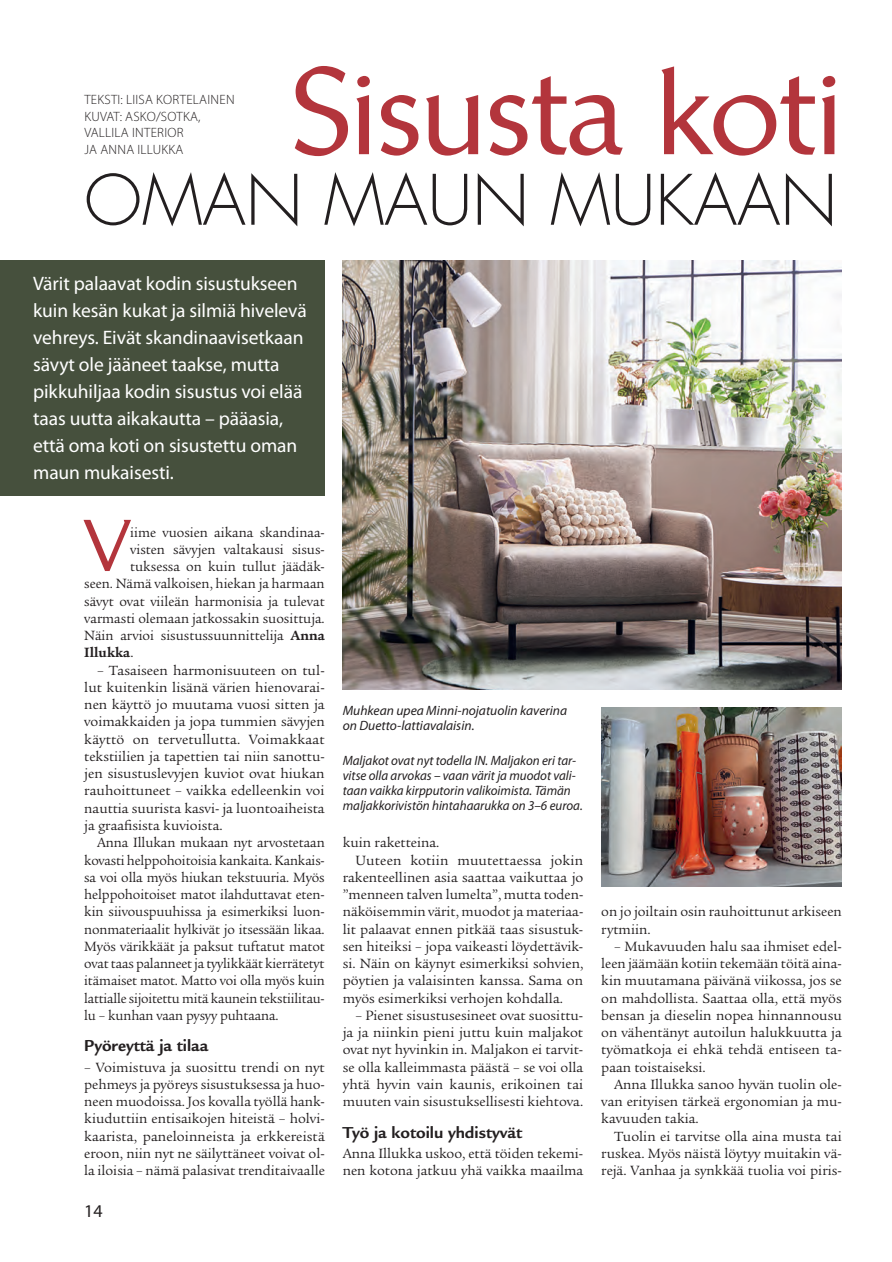
<style>
.page{position:relative;width:892px;height:1262px;background:#fff}
.page>*{position:absolute;margin:0;border:0;box-sizing:border-box;transform-origin:0 0}
.pääotsikko_Brewery{font:500 118.5px "Brewery Com";color:#b3353c}
.Anf3{font:500 70.2px "Brewery Com";color:#b3353c}
.yläotsikko{font:300 67.5px "Futura Std";color:#231f20}
.ing{font:19.5px/27px "Myriad Pro";letter-spacing:-.005em;color:#fff}
.t1{font:18px "Myriad Pro";color:#231f20}
.VO{font:700 17.25px "Legacy Sans Std";color:#231f20}
.Leipis_normaali_sis{font:14.55px/17.2px "Legacy Serif Std";color:#231f20;text-align:justify}
.Leipis_normaali{font:14.55px/17.2px "Legacy Serif Std";color:#231f20}
.Anf3-2{font:14.55px "Legacy Serif Std";color:#231f20}
.Anf3-3{font:700 14.55px "Legacy Serif Std";color:#231f20}
.kuvateksti{font:italic 13.5px/15px "Myriad Pro";color:#231f20;scale:.96 1}
.TEKIJAT{font:300 13.5px "Myriad Pro";letter-spacing:.02em;color:#231f20}
.kuvateksti-2{font:italic 13.5px/15px "Myriad Pro";color:#231f20}
.s1{font-weight:700}
.s2{font-weight:400}
</style>
<div class="page">
<div style="left:0;top:260px;width:324px;height:236px;background:#46503d"></div>
<img style="left:342px;top:260px;width:499px;height:429px">
<img style="left:601px;top:707px;width:239px;height:178px">
<p class="pääotsikko_Brewery" style="left:291px;top:42px;width:552px">Sisusta koti</p>
<p class="yläotsikko" style="left:84px;top:159px;width:754px">OMAN MAUN MUKAAN</p>
<p class="TEKIJAT" style="left:84px;top:91px;width:152px">TEKSTI: LIISA KORTELAINEN</p>
<p class="TEKIJAT" style="left:84px;top:108px;width:118px">KUVAT: ASKO/SOTKA,</p>
<p class="TEKIJAT" style="left:84px;top:124px;width:101px">VALLILA INTERIOR</p>
<p class="TEKIJAT" style="left:84px;top:141px;width:101px">JA ANNA ILLUKKA</p>
<p class="ing" style="left:33px;top:270px;width:275px">Värit palaavat kodin sisustukseen kuin kesän kukat ja silmiä hivelevä vehreys. Eivät skandinaavisetkaan sävyt ole jääneet taakse, mutta pikkuhiljaa kodin sisustus voi elää taas uutta aikakautta – pääasia, että oma koti on sisustettu oman maun mukaisesti.</p>
<p class="Anf3" style="left:84px;top:504px;width:47px">V</p>
<p class="Anf3-2" style="left:130px;top:523px;width:196px">iime vuosien aikana skandinaa-</p>
<p class="Anf3-2" style="left:130px;top:541px;width:196px">visten sävyjen valtakausi sisus-</p>
<p class="Anf3-2" style="left:130px;top:558px;width:196px">tuksessa on kuin tullut jäädäk-</p>
<p class="Anf3-2" style="left:84px;top:575px;width:242px">seen. Nämä valkoisen, hiekan ja harmaan</p>
<p class="Anf3-2" style="left:84px;top:592px;width:242px">sävyt ovat viileän harmonisia ja tulevat</p>
<p class="Anf3-2" style="left:84px;top:610px;width:242px">varmasti olemaan jatkossakin suosittuja.</p>
<p class="Anf3-2" style="left:84px;top:627px;width:242px">Näin arvioi sisustussuunnittelija <span class="s1">Anna</span></p>
<p class="Anf3-3" style="left:84px;top:644px;width:51px">Illukka<span class="s2">.</span></p>
<p class="Leipis_normaali_sis" style="left:84px;top:661px;width:242px;text-indent:13px">– Tasaiseen harmonisuuteen on tul&shy;lut kuitenkin lisänä värien hienovarai&shy;nen käyttö jo muutama vuosi sitten ja voimakkaiden ja jopa tummien sävyjen käyttö on tervetullutta. Voimakkaat tekstiilien ja tapettien tai niin sanottu&shy;jen sisustuslevyjen kuviot ovat hiukan rauhoittuneet – vaikka edelleenkin voi nauttia suurista kasvi- ja luontoaiheista ja graafisista kuvioista.</p>
<p class="Leipis_normaali_sis" style="left:84px;top:834px;width:242px;text-indent:13px">Anna Illukan mukaan nyt arvostetaan kovasti helppohoitoisia kankaita. Kankais&shy;sa voi olla myös hiukan tekstuuria. Myös helppohoitoiset matot ilahduttavat eten&shy;kin siivouspuuhissa ja esimerkiksi luon&shy;nonmateriaalit hylkivät jo itsessään likaa.<br>Myös värikkäät ja paksut tuftatut matot ovat taas palanneet ja tyylikkäät kierrätetyt itämaiset matot. Matto voi olla myös kuin lattialle sijoitettu mitä kaunein tekstiilitau&shy;lu – kunhan vaan pysyy puhtaana.</p>
<p class="VO" style="left:84px;top:1035px;width:126px">Pyöreyttä ja tilaa</p>
<p class="Leipis_normaali" style="left:84px;top:1058px;width:242px;text-align:justify">– Voimistuva ja suosittu trendi on nyt pehmeys ja pyöreys sisustuksessa ja huo&shy;neen muodoissa. Jos kovalla työllä hank&shy;kiuduttiin entisaikojen hiteistä – holvi&shy;kaarista, paneloinneista ja erkkereistä eroon, niin nyt ne säilyttäneet voivat ol&shy;la iloisia – nämä palasivat trenditaivaalle</p>
<p class="t1" style="left:84px;top:1199px;width:20px">14</p>
<p class="kuvateksti-2" style="left:342px;top:702px;width:226px">Muhkean upea Minni-nojatuolin kaverina on Duetto-lattiavalaisin.</p>
<p class="kuvateksti" style="left:342px;top:752px;width:251px">Maljakot ovat nyt todella IN. Maljakon eri tar&shy;vitse olla arvokas – vaan värit ja muodot vali&shy;taan vaikka kirpputorin valikoimista. Tämän maljakkorivistön hintahaarukka on 3–6 euroa.</p>
<p class="Leipis_normaali" style="left:342px;top:834px;width:98px">kuin raketteina.</p>
<p class="Leipis_normaali_sis" style="left:342px;top:851px;width:242px;text-indent:13px">Uuteen kotiin muutettaessa jokin rakenteellinen asia saattaa vaikuttaa jo ”menneen talven lumelta”, mutta toden&shy;näköisemmin värit, muodot ja materiaa&shy;lit palaavat ennen pitkää taas sisustuk&shy;sen hiteiksi – jopa vaikeasti löydettävik&shy;si. Näin on käynyt esimerkiksi sohvien, pöytien ja valaisinten kanssa. Sama on myös esimerkiksi verhojen kohdalla.</p>
<p class="Leipis_normaali_sis" style="left:342px;top:1006px;width:242px;text-indent:13px">– Pienet sisustusesineet ovat suosittu&shy;ja ja niinkin pieni juttu kuin maljakot ovat nyt hyvinkin in. Maljakon ei tarvit&shy;se olla kalleimmasta päästä – se voi olla yhtä hyvin vain kaunis, erikoinen tai muuten vain sisustuksellisesti kiehtova.</p>
<p class="VO" style="left:342px;top:1121px;width:181px">Työ ja kotoilu yhdistyvät</p>
<p class="Leipis_normaali" style="left:342px;top:1144px;width:242px">Anna Illukka uskoo, että töiden tekemi&shy;nen kotona jatkuu yhä vaikka maailma</p>
<p class="Leipis_normaali" style="left:601px;top:903px;width:242px">on jo joiltain osin rauhoittunut arkiseen rytmiin.</p>
<p class="Leipis_normaali_sis" style="left:601px;top:937px;width:242px;text-indent:13px">– Mukavuuden halu saa ihmiset edel&shy;leen jäämään kotiin tekemään töitä aina&shy;kin muutamana päivänä viikossa, jos se on mahdollista. Saattaa olla, että myös bensan ja dieselin nopea hinnannousu on vähentänyt autoilun halukkuutta ja työmatkoja ei ehkä tehdä entiseen ta&shy;paan toistaiseksi.</p>
<p class="Leipis_normaali_sis" style="left:601px;top:1075px;width:242px;text-indent:13px">Anna Illukka sanoo hyvän tuolin ole&shy;van erityisen tärkeä ergonomian ja mu&shy;kavuuden takia.</p>
<p class="Leipis_normaali_sis" style="left:601px;top:1127px;width:242px;text-indent:13px">Tuolin ei tarvitse olla aina musta tai ruskea. Myös näistä löytyy muitakin vä&shy;rejä. Vanhaa ja synkkää tuolia voi piris-</p>
</div>
